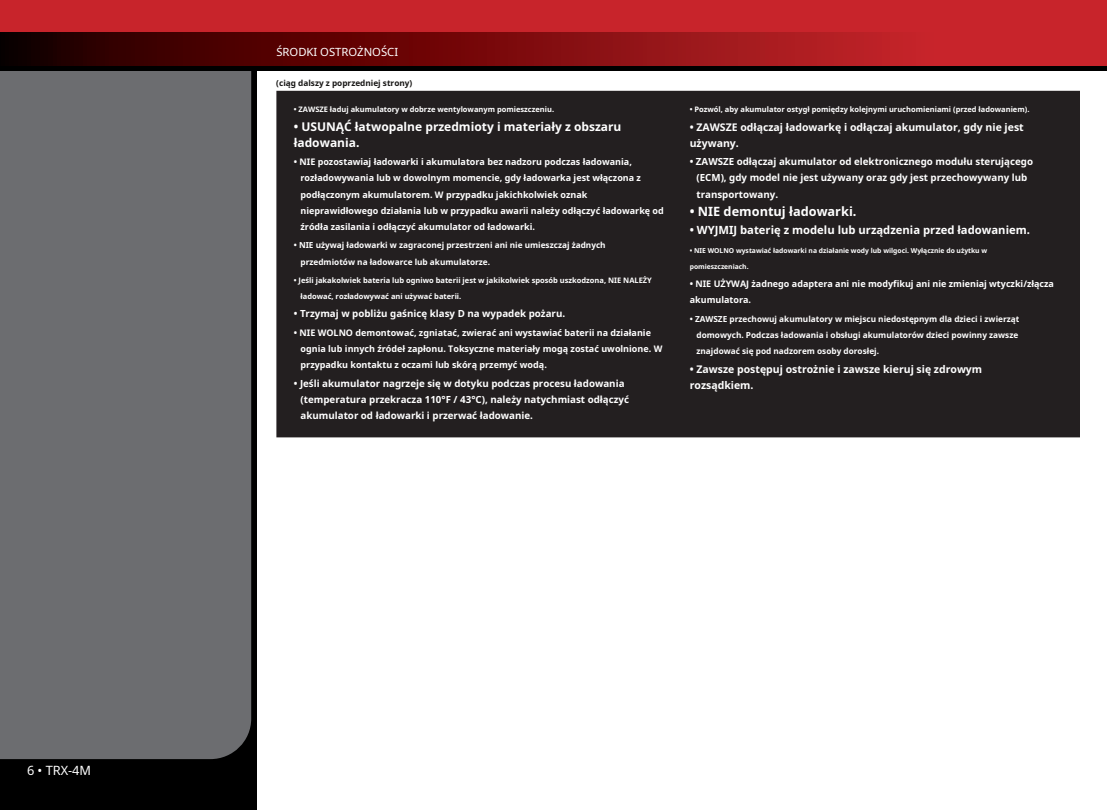
<style>
.page{position:relative;width:1107px;height:810px;background:#fff}
.page>*{position:absolute;margin:0;border:0;box-sizing:border-box;transform-origin:0 0}
.t1{font:700 12.75px "Noto Sans";color:#fff}
.t2{font:12.75px "Noto Sans";color:#fff}
.t3{font:700 12px/16.2px "Noto Sans";color:#fff}
.t4{font:700 11.25px "Noto Sans";color:#fff}
.t5{font:11.25px "Noto Sans";color:#fff}
.t6{font:700 10.5px/16.2px "Noto Sans";color:#fff}
.t7{font:700 9.75px/16.2px "Noto Sans";color:#fff}
.t8{font:700 9px/16.2px "Noto Sans";color:#fff}
.t9{font:700 8.25px/16.2px "Noto Sans";color:#fff}
.t10{font:700 8.25px "Noto Sans";color:#171615}
.t11{font:700 7.5px/16.2px "Noto Sans";color:#fff}
.t12{font:700 6.75px "Noto Sans";color:#fff}
</style>
<div class="page">
<div style="left:0;top:13px;width:256px;height:797px;background:#000"></div>
<div style="left:0;top:71px;width:251px;height:688px;background:#6c6d70"></div>
<div style="left:0;top:0;width:1107px;height:70px;background:#000"></div>
<div style="left:0;top:0;width:1107px;height:51px;background:#c8242b"></div>
<svg style="left:0;top:32px;width:1107px;height:34px;background:#7f0f12"></svg>
<div style="left:276px;top:91px;width:804px;height:346px;background:#231f20"></div>
<h1 class="t2" style="left:27px;top:761px;width:66px">6 • TRX-4M</h1>
<p class="t5" style="left:276px;top:44px;width:123px">ŚRODKI OSTROŻNOŚCI</p>
<p class="t10" style="left:276px;top:78px;width:138px">(ciąg dalszy z poprzedniej strony)</p>
<p class="t11" style="left:294px;top:101px;width:262px">• ZAWSZE ładuj akumulatory w dobrze wentylowanym pomieszczeniu.</p>
<p class="t11" style="left:690px;top:101px;width:341px">• Pozwól, aby akumulator ostygł pomiędzy kolejnymi uruchomieniami (przed ładowaniem).</p>
<h2 class="t3" style="left:294px;top:118px;width:329px">• USUNĄĆ łatwopalne przedmioty i materiały z obszaru ładowania.</h2>
<p class="t6" style="left:690px;top:118px;width:336px">• ZAWSZE odłączaj ładowarkę i odłączaj akumulator, gdy nie jest używany.</p>
<p class="t8" style="left:301px;top:154px;width:365px;text-indent:-7px">• NIE pozostawiaj ładowarki i akumulatora bez nadzoru podczas ładowania, rozładowywania lub w dowolnym momencie, gdy ładowarka jest włączona z podłączonym akumulatorem. W przypadku jakichkolwiek oznak nieprawidłowego działania lub w przypadku awarii należy odłączyć ładowarkę od źródła zasilania i odłączyć akumulator od ładowarki.</p>
<p class="t7" style="left:697px;top:153px;width:338px;text-indent:-7px">• ZAWSZE odłączaj akumulator od elektronicznego modułu sterującego (ECM), gdy model nie jest używany oraz gdy jest przechowywany lub transportowany.</p>
<h1 class="t1" style="left:690px;top:202px;width:168px">• NIE demontuj ładowarki.</h1>
<p class="t4" style="left:690px;top:222px;width:342px">• WYJMIJ baterię z modelu lub urządzenia przed ładowaniem.</p>
<p class="t9" style="left:301px;top:237px;width:307px;text-indent:-7px">• NIE używaj ładowarki w zagraconej przestrzeni ani nie umieszczaj żadnych przedmiotów na ładowarce lub akumulatorze.</p>
<p class="t12" style="left:690px;top:245px;width:299px">• NIE WOLNO wystawiać ładowarki na działanie wody lub wilgoci. Wyłącznie do użytku w</p>
<p class="t12" style="left:690px;top:262px;width:60px">pomieszczeniach.</p>
<p class="t11" style="left:301px;top:272px;width:353px;text-indent:-7px">• Jeśli jakakolwiek bateria lub ogniwo baterii jest w jakikolwiek sposób uszkodzona, NIE NALEŻY ładować, rozładowywać ani używać baterii.</p>
<p class="t8" style="left:690px;top:276px;width:366px">• NIE UŻYWAJ żadnego adaptera ani nie modyfikuj ani nie zmieniaj wtyczki/złącza akumulatora.</p>
<p class="t7" style="left:294px;top:306px;width:273px">• Trzymaj w pobliżu gaśnicę klasy D na wypadek pożaru.</p>
<p class="t9" style="left:697px;top:310px;width:324px;text-indent:-7px">• ZAWSZE przechowuj akumulatory w miejscu niedostępnym dla dzieci i zwierząt domowych. Podczas ładowania i obsługi akumulatorów dzieci powinny zawsze znajdować się pod nadzorem osoby dorosłej.</p>
<p class="t8" style="left:301px;top:324px;width:363px;text-indent:-7px">• NIE WOLNO demontować, zgniatać, zwierać ani wystawiać baterii na działanie ognia lub innych źródeł zapłonu. Toksyczne materiały mogą zostać uwolnione. W przypadku kontaktu z oczami lub skórą przemyć wodą.</p>
<p class="t6" style="left:690px;top:360px;width:294px">• Zawsze postępuj ostrożnie i zawsze kieruj się zdrowym rozsądkiem.</p>
<p class="t7" style="left:301px;top:375px;width:330px;text-indent:-7px">• Jeśli akumulator nagrzeje się w dotyku podczas procesu ładowania (temperatura przekracza 110°F / 43°C), należy natychmiast odłączyć akumulator od ładowarki i przerwać ładowanie.</p>
</div>
